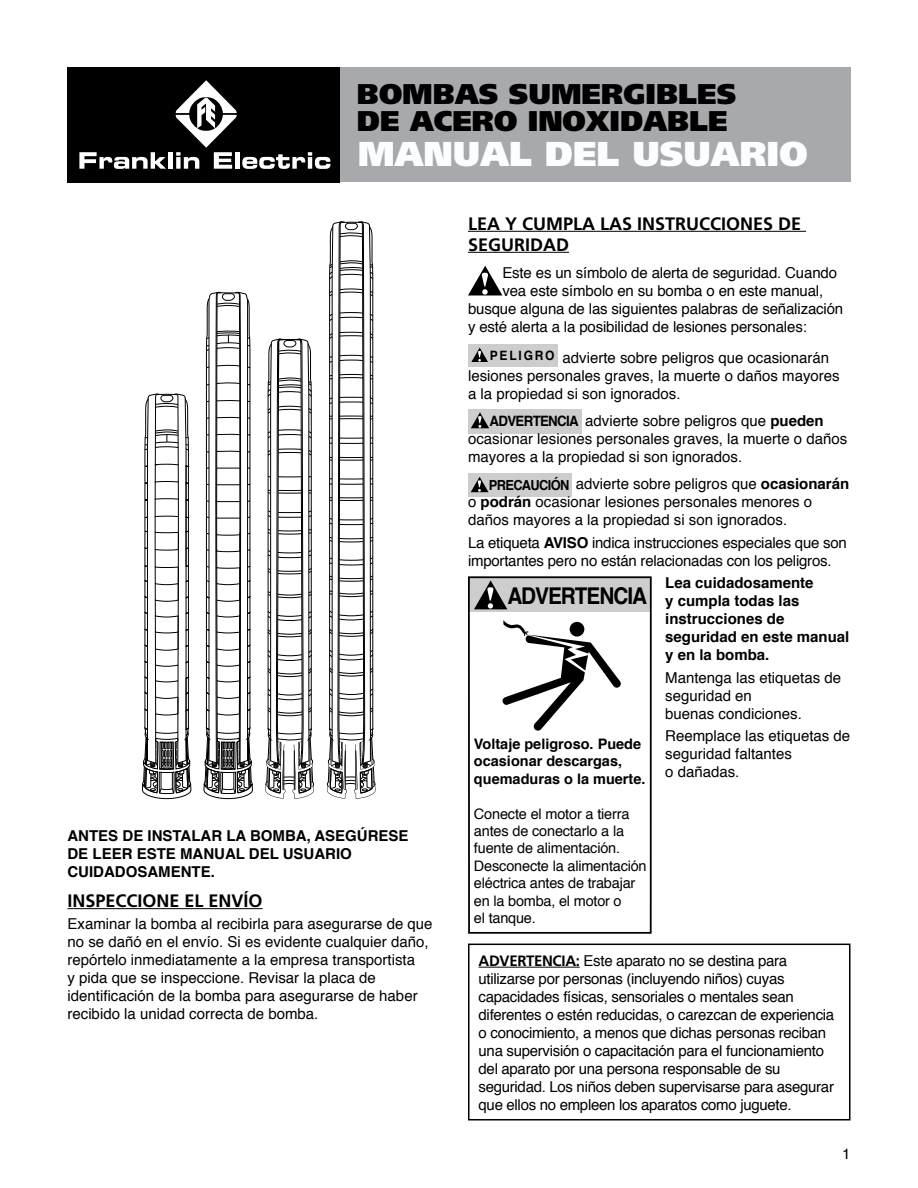
<style>
.page{position:relative;width:918px;height:1188px;background:#fff}
.page>*{position:absolute;margin:0;border:0;box-sizing:border-box;transform-origin:0 0}
.t1{font:900 34.5px "Frutiger LT Std";color:#fbfeff}
.t2{font:900 28.5px/27px "Frutiger LT Std";color:#000}
.t3{font:700 23.1px "Helvetica";letter-spacing:-.05em;color:#000;scale:.9 1}
.t4{font:700 18px/21px "Frutiger LT Std";color:#000}
.t5{font:15px/18px "Helvetica";color:#000}
.t6{font:15px/18px "Helvetica";letter-spacing:-.02em;color:#000}
.t7{font:700 15px/18px "Helvetica";color:#000}
.t8{font:14.55px/17.4px "Helvetica";letter-spacing:-.01em;color:#000}
.t9{font:700 14.55px/17.4px "Helvetica";color:#000}
.s1{font-weight:700;font-size:14.25px}
.s2{font-weight:700}
.s3{font-weight:700;font-size:13.8px}
.s4{font-family:"Frutiger LT Std";font-weight:700}
</style>
<div class="page">
<div style="left:340px;top:68px;width:510px;height:114px;background:#a7a9ac"></div>
<div style="left:68px;top:68px;width:272px;height:115px;background:#000"></div>
<svg style="left:79px;top:152px;width:87px;height:17px"></svg>
<div style="left:168px;top:152px;width:5px;height:17px;background:#fff"></div>
<svg style="left:176px;top:80px;width:154px;height:89px"></svg>
<hr style="left:479px;top:967px;width:101px;height:1px;background:#000">
<div style="left:468px;top:944px;width:382px;height:176px;border:2px solid #000"></div>
<hr style="left:68px;top:908px;width:195px;height:1px;background:#000">
<hr style="left:468px;top:231px;width:338px;height:1px;background:#000">
<hr style="left:468px;top:252px;width:101px;height:1px;background:#000">
<svg style="left:468px;top:266px;width:34px;height:30px"></svg>
<div style="left:469px;top:344px;width:89px;height:23px;background:#cdcdcd"></div>
<svg style="left:471px;top:348px;width:17px;height:14px"></svg>
<div style="left:468px;top:409px;width:113px;height:25px;background:#cdcdcd"></div>
<svg style="left:471px;top:412px;width:18px;height:16px"></svg>
<div style="left:468px;top:473px;width:104px;height:23px;background:#cdcdcd"></div>
<svg style="left:471px;top:477px;width:18px;height:15px"></svg>
<div style="left:469px;top:578px;width:182px;height:34px;background:#cdcdce"></div>
<div style="left:468px;top:576px;width:184px;height:358px;border:2px solid #000"></div>
<svg style="left:503px;top:620px;width:118px;height:111px"></svg>
<svg style="left:474px;top:580px;width:33px;height:29px"></svg>
<svg style="left:327px;top:221px;width:49px;height:578px"></svg>
<svg style="left:265px;top:338px;width:49px;height:461px"></svg>
<svg style="left:203px;top:291px;width:50px;height:509px"></svg>
<svg style="left:142px;top:393px;width:49px;height:407px"></svg>
<h2 class="t2" style="left:357px;top:80px;width:381px">BOMBAS SUMERGIBLES<br>DE ACERO INOXIDABLE</h2>
<h1 class="t1" style="left:358px;top:133px;width:451px">MANUAL DEL USUARIO</h1>
<p class="t7" style="left:68px;top:827px;width:343px">ANTES DE INSTALAR LA BOMBA, ASEGÚRESE<br>DE LEER ESTE MANUAL DEL USUARIO<br>CUIDADOSAMENTE.</p>
<p class="t4" style="left:68px;top:890px;width:197px">INSPECCIONE EL ENVÍO</p>
<p class="t5" style="left:68px;top:916px;width:367px">Examinar la bomba al recibirla para asegurarse de que no se dañó en el envío. Si es evidente cualquier daño, repórtelo inmediatamente a la empresa transportista<br>y pida que se inspeccione. Revisar la placa de identificación de la bomba para asegurarse de haber recibido la unidad correcta de bomba.</p>
<p class="t4" style="left:468px;top:213px;width:335px">LEA Y CUMPLA LAS INSTRUCCIONES DE<br>SEGURIDAD</p>
<p class="t5" style="left:502px;top:264px;width:336px">Este es un símbolo de alerta de seguridad. Cuando</p>
<p class="t5" style="left:502px;top:282px;width:322px">vea este símbolo en su bomba o en este manual,</p>
<p class="t5" style="left:468px;top:300px;width:377px">busque alguna de las siguientes palabras de señalización</p>
<p class="t5" style="left:468px;top:318px;width:340px">y esté alerta a la posibilidad de lesiones personales:</p>
<p class="t5" style="left:468px;top:349px;width:373px;text-indent:22px"><sup>PELIGRO</sup> advierte sobre peligros que ocasionarán lesiones personales graves, la muerte o daños mayores a la propiedad si son ignorados.</p>
<p class="t5" style="left:468px;top:412px;width:381px;text-indent:22px"><span class="s1">ADVERTENCIA</span> advierte sobre peligros que <span class="s2">pueden </span>ocasionar lesiones personales graves, la muerte o daños mayores a la propiedad si son ignorados.</p>
<p class="t5" style="left:468px;top:475px;width:383px;text-indent:21px"><span class="s3">PRECAUCIÓN</span> advierte sobre peligros que <span class="s2">ocasionarán </span>o <span class="s2">podrán</span> ocasionar lesiones personales menores o daños mayores a la propiedad si son ignorados.</p>
<p class="t5" style="left:468px;top:534px;width:380px">La etiqueta <span class="s2">AVISO</span> indica instrucciones especiales que son importantes pero no están relacionadas con los peligros.</p>
<p class="t7" style="left:665px;top:574px;width:186px">Lea cuidadosamente<br>y cumpla todas las instrucciones de seguridad en este manual y en la bomba.</p>
<p class="t5" style="left:665px;top:669px;width:177px">Mantenga las etiquetas de seguridad en<br>buenas condiciones.</p>
<p class="t5" style="left:665px;top:727px;width:187px">Reemplace las etiquetas de seguridad faltantes<br>o dañadas.</p>
<h3 class="t3" style="left:507px;top:578px;width:157px">ADVERTENCIA</h3>
<p class="t9" style="left:474px;top:735px;width:173px">Voltaje peligroso. Puede ocasionar descargas, quemaduras o la muerte.</p>
<p class="t8" style="left:474px;top:805px;width:174px">Conecte el motor a tierra antes de conectarlo a la fuente de alimentación.<br>Desconecte la alimentación eléctrica antes de trabajar en la bomba, el motor o<br>el tanque.</p>
<p class="t6" style="left:479px;top:952px;width:357px"><span class="s4">ADVERTENCIA:</span> Este aparato no se destina para utilizarse por personas (incluyendo niños) cuyas capacidades físicas, sensoriales o mentales sean diferentes o estén reducidas, o carezcan de experiencia o conocimiento, a menos que dichas personas reciban una supervisión o capacitación para el funcionamiento del aparato por una persona responsable de su seguridad. Los niños deben supervisarse para asegurar que ellos no empleen los aparatos como juguete.</p>
<p class="t5" style="left:842px;top:1145px;width:10px">1</p>
</div>
